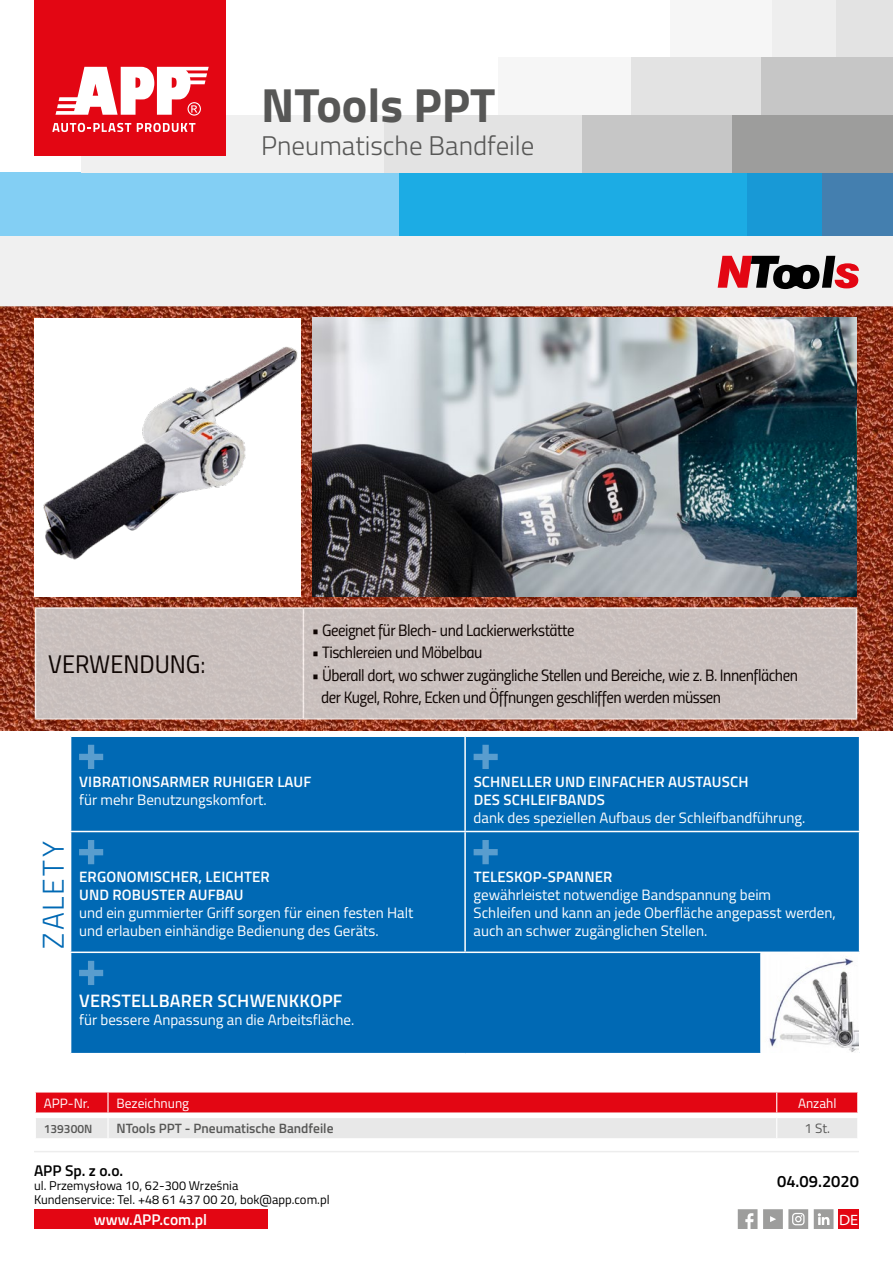
<style>
.page{position:relative;width:893px;height:1263px;background:#fff}
.page>*{position:absolute;margin:0;border:0;box-sizing:border-box;transform-origin:0 0}
.t1{font:700 48px "Titillium";color:#575756}
.t2{font:300 30px "Titillium";letter-spacing:.07em;color:#0069b4}
.t3{font:300 27px "Titillium";color:#575756}
.t4{font:25.5px "Titillium Regular Upright";color:#000}
.t5{font:600 18px "Titillium";letter-spacing:.01em;color:#fff}
.t6{font:16.5px/22.5px "Titillium Regular Upright";letter-spacing:-.03em;color:#000}
.t7{font:600 16.5px "Titillium";color:#000}
.t8{font:600 15.45px "Titillium";color:#fff}
.t9{font:600 15.45px "Titillium";color:#000}
.t10{font:15px/18px "Titillium";color:#fff}
.t11{font:600 15px/18px "Titillium";letter-spacing:.01em;color:#fff}
.t12{font:semi-expanded 15px "Myriad Pro";color:#fff}
.t13{font:600 13.5px "Titillium";color:#575756}
.t14{font:13.5px "Titillium";color:#fff}
.t15{font:13.5px "Titillium";color:#575756}
.t16{font:12.75px/14.1px "Titillium";color:#000}
.t17{font:600 12px "Titillium";color:#575756}
</style>
<div class="page">
<div style="left:727px;top:172px;width:97px;height:64px;background:#1899d6"></div>
<div style="left:398px;top:172px;width:348px;height:64px;background:#1cace4"></div>
<div style="left:0;top:172px;width:399px;height:64px;background:#83cff4"></div>
<div style="left:830px;top:0;width:63px;height:57px;background:#e3e3e3"></div>
<div style="left:746px;top:0;width:90px;height:57px;background:#eee"></div>
<div style="left:670px;top:0;width:101px;height:57px;background:#f6f6f6"></div>
<div style="left:761px;top:57px;width:132px;height:58px;background:#c6c6c6"></div>
<div style="left:629px;top:57px;width:132px;height:58px;background:#e3e3e3"></div>
<div style="left:499px;top:57px;width:132px;height:58px;background:#f6f6f6"></div>
<div style="left:822px;top:172px;width:71px;height:64px;background:#447faf"></div>
<div style="left:732px;top:115px;width:161px;height:57px;background:#9d9d9c"></div>
<div style="left:383px;top:115px;width:205px;height:57px;background:#e3e3e3"></div>
<div style="left:81px;top:115px;width:302px;height:57px;background:#f0f0f0"></div>
<div style="left:583px;top:115px;width:149px;height:57px;background:#c6c6c6"></div>
<div style="left:35px;top:0;width:191px;height:156px;background:#e30613"></div>
<svg style="left:52px;top:123px;width:79px;height:9px"></svg>
<svg style="left:137px;top:123px;width:58px;height:9px"></svg>
<svg style="left:55px;top:67px;width:154px;height:49px"></svg>
<hr style="left:34px;top:1151px;width:825px;height:1px;background:#ededed">
<svg style="left:738px;top:1209px;width:19px;height:20px"></svg>
<svg style="left:763px;top:1209px;width:45px;height:20px"></svg>
<svg style="left:814px;top:1209px;width:19px;height:20px"></svg>
<div style="left:34px;top:1209px;width:233px;height:20px;background:#e30613"></div>
<div style="left:838px;top:1209px;width:21px;height:20px;background:#e30613"></div>
<img style="left:0;top:307px;width:893px;height:423px">
<div style="left:0;top:236px;width:893px;height:71px;background:#f0f0f0"></div>
<svg style="left:718px;top:256px;width:141px;height:33px"></svg>
<svg style="left:35px;top:1092px;width:823px;height:46px;background:#e8898f"></svg>
<div style="left:71px;top:737px;width:788px;height:316px;background:#0069b4"></div>
<hr style="left:464px;top:737px;width:2px;height:94px;background:#fff">
<hr style="left:70px;top:831px;width:395px;height:1px;background:#fff">
<hr style="left:465px;top:831px;width:296px;height:1px;background:#fff">
<hr style="left:464px;top:832px;width:2px;height:119px;background:#fff">
<hr style="left:761px;top:831px;width:99px;height:1px;background:#fff">
<hr style="left:70px;top:951px;width:395px;height:2px;background:#fff">
<hr style="left:465px;top:951px;width:296px;height:2px;background:#fff">
<hr style="left:761px;top:951px;width:99px;height:2px;background:#fff">
<hr style="left:760px;top:953px;width:2px;height:100px;background:#fff">
<svg style="left:79px;top:745px;width:24px;height:24px"></svg>
<svg style="left:474px;top:745px;width:24px;height:24px"></svg>
<svg style="left:79px;top:840px;width:24px;height:24px"></svg>
<svg style="left:474px;top:840px;width:24px;height:24px"></svg>
<svg style="left:79px;top:961px;width:24px;height:24px"></svg>
<img style="left:762px;top:953px;width:97px;height:100px">
<div style="left:36px;top:609px;width:820px;height:109px;background:#cac0bd"></div>
<hr style="left:856px;top:609px;width:1px;height:109px;background:#fff">
<hr style="left:35px;top:607px;width:268px;height:2px;background:#fff">
<hr style="left:35px;top:609px;width:1px;height:109px;background:#fff">
<hr style="left:35px;top:718px;width:268px;height:1px;background:#fff">
<hr style="left:303px;top:607px;width:554px;height:2px;background:#fff">
<hr style="left:303px;top:609px;width:1px;height:109px;background:#fff">
<hr style="left:303px;top:718px;width:554px;height:1px;background:#fff">
<img style="left:36px;top:318px;width:265px;height:276px">
<img style="left:312px;top:318px;width:544px;height:278px">
<h1 class="t1" style="left:261px;top:68px;width:236px">NTools PPT</h1>
<h3 class="t3" style="left:261px;top:126px;width:275px">Pneumatische Bandfeile</h3>
<h3 class="t4" style="left:48px;top:645px;width:159px">VERWENDUNG:</h3>
<p class="t6" style="left:312px;top:618px;width:264px">• Geeignet für Blech- und Lackierwerkstätte</p>
<p class="t6" style="left:312px;top:640px;width:172px">• Tischlereien und Möbelbau</p>
<p class="t6" style="left:321px;top:663px;width:478px;text-indent:-9px">• Überall dort, wo schwer zugängliche Stellen und Bereiche, wie z. B. Innenflächen der Kugel, Rohre, Ecken und Öffnungen geschliffen werden müssen</p>
<h2 class="t2" style="left:32px;top:948px;width:109px;rotate:-90deg">ZALETY</h2>
<p class="t11" style="left:79px;top:772px;width:234px">VIBRATIONSARMER RUHIGER LAUF</p>
<p class="t10" style="left:79px;top:790px;width:189px">für mehr Benutzungskomfort.</p>
<p class="t11" style="left:79px;top:867px;width:192px">ERGONOMISCHER, LEICHTER<br>UND ROBUSTER AUFBAU</p>
<p class="t10" style="left:79px;top:903px;width:336px">und ein gummierter Griff sorgen für einen festen Halt und erlauben einhändige Bedienung des Geräts.</p>
<p class="t5" style="left:79px;top:987px;width:265px">VERSTELLBARER SCHWENKKOPF</p>
<p class="t10" style="left:79px;top:1010px;width:277px">für bessere Anpassung an die Arbeitsfläche.</p>
<p class="t11" style="left:474px;top:772px;width:276px">SCHNELLER UND EINFACHER AUSTAUSCH<br>DES SCHLEIFBANDS</p>
<p class="t10" style="left:474px;top:808px;width:333px">dank des speziellen Aufbaus der Schleifbandführung.</p>
<p class="t11" style="left:474px;top:867px;width:140px">TELESKOP-SPANNER</p>
<p class="t10" style="left:474px;top:885px;width:364px">gewährleistet notwendige Bandspannung beim<br>Schleifen und kann an jede Oberfläche angepasst werden, auch an schwer zugänglichen Stellen.</p>
<p class="t14" style="left:44px;top:1093px;width:47px">APP-Nr.</p>
<p class="t14" style="left:117px;top:1093px;width:74px">Bezeichnung</p>
<p class="t14" style="left:798px;top:1093px;width:40px">Anzahl</p>
<p class="t17" style="left:44px;top:1119px;width:50px">139300N</p>
<p class="t13" style="left:117px;top:1118px;width:219px">NTools PPT - Pneumatische Bandfeile</p>
<p class="t15" style="left:805px;top:1118px;width:27px">1 St.</p>
<p class="t9" style="left:34px;top:1159px;width:91px">APP Sp. z o.o.</p>
<p class="t16" style="left:34px;top:1178px;width:297px">ul. Przemysłowa 10, 62-300 Września<br>Kundenservice: Tel. +48 61 437 00 20, bok@app.com.pl</p>
<p class="t8" style="left:94px;top:1208px;width:115px">www.APP.com.pl</p>
<p class="t12" style="left:839px;top:1210px;width:21px">DE</p>
<p class="t7" style="left:777px;top:1169px;width:83px">04.09.2020</p>
</div>
